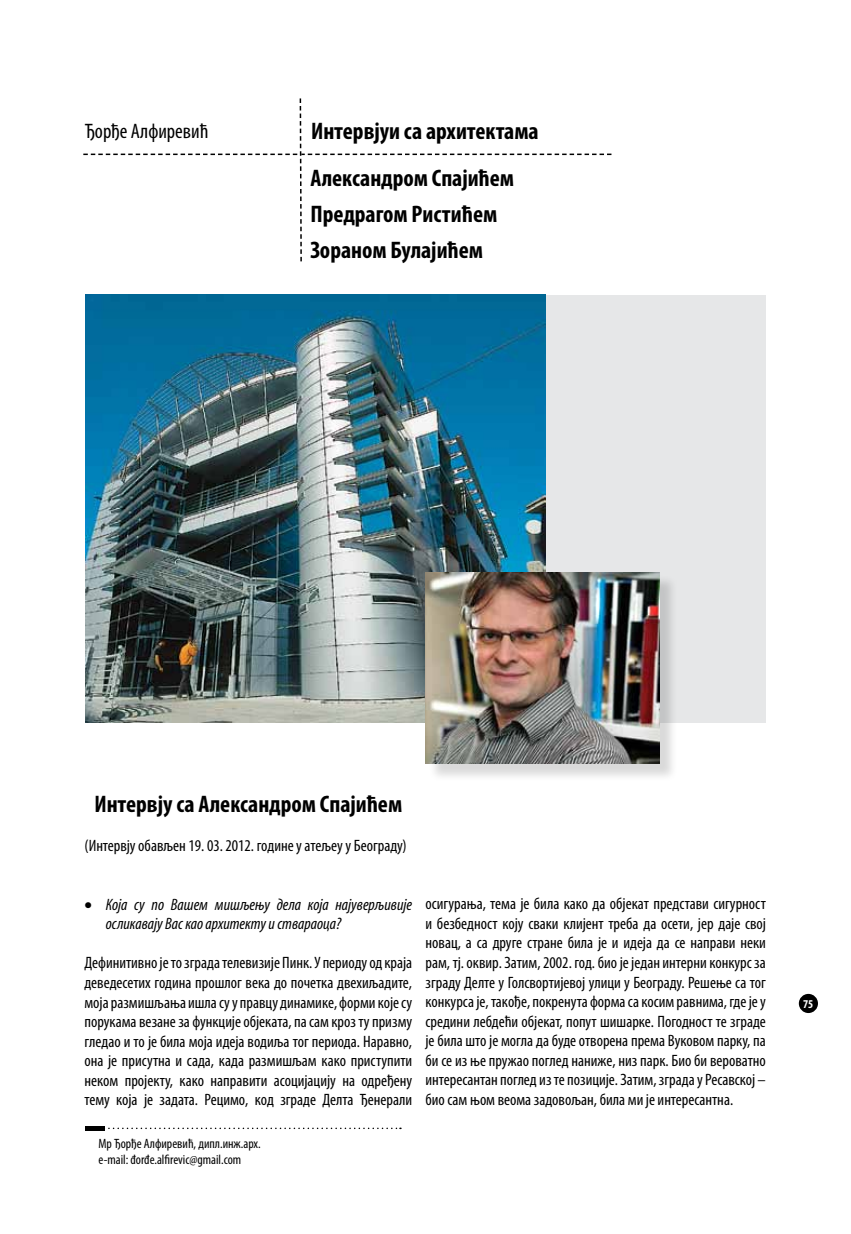
<style>
.page{position:relative;width:851px;height:1234px;background:#fff}
.page>*{position:absolute;margin:0;border:0;box-sizing:border-box;transform-origin:0 0}
.t1{font:700 condensed 24px/46.8px "Myriad Pro";color:#000}
.t2{font:condensed 21px "Myriad Pro";color:#000}
.t3{font:condensed 16.5px/19.5px "Myriad Pro";color:#000;text-align:justify}
.t4{font:italic condensed 16.5px/19.5px "Myriad Pro";color:#000}
.t5{font:condensed 13.5px/16.2px "Myriad Pro";color:#000}
.t6{font:700 condensed 12px "Myriad Pro";color:#fff}
</style>
<div class="page">
<div style="left:798px;top:993px;width:19px;height:19px;background:#000;border-radius:50%"></div>
<div style="left:86px;top:295px;width:679px;height:427px;background:#e6e7e8"></div>
<svg style="left:83px;top:98px;width:528px;height:164px"></svg>
<svg style="left:108px;top:1127px;width:293px;height:1px"></svg>
<div style="left:86px;top:1125px;width:19px;height:5px;background:#000"></div>
<img style="left:86px;top:295px;width:459px;height:427px">
<div style="left:427px;top:574px;width:250px;height:208px;background:#000;opacity:.15"></div>
<img style="left:425px;top:572px;width:234px;height:191px">
<p class="t2" style="left:85px;top:119px;width:125px">Ђорђе Алфиревић</p>
<h1 class="t1" style="left:310px;top:107px;width:230px">Интервјуи са архитектама<br>Александром Спајићем</h1>
<h1 class="t1" style="left:310px;top:195px;width:188px;line-height:36px">Предрагом Ристићем<br>Зораном Булајићем</h1>
<h1 class="t1" style="left:94px;top:780px;width:309px">Интервју са Александром Спајићем</h1>
<p class="t3" style="left:84px;top:835px;width:323px">(Интервју обављен 19. 03. 2012. године у атељеу у Београду)</p>
<p class="t4" style="left:106px;top:894px;width:308px;text-indent:-21px">• Која су по Вашем мишљењу дела која најуверљивије осликавају Вас као архитекту и ствараоца?</p>
<p class="t3" style="left:84px;top:952px;width:329px">Дефинитивно је то зграда телевизије Пинк. У периоду од краја деведесетих година прошлог века до почетка двехиљадите, моја размишљања ишла су у правцу динамике, форми које су порукама везане за функције објеката, пa сам кроз ту призму гледао и то је била моја идеја водиља тог периода. Наравно, она је присутна и сада, када размишљам како приступити неком пројекту, како направити асоцијацију на одређену тему која је задата. Рецимо, код зграде Делта Ђенерали</p>
<p class="t5" style="left:98px;top:1134px;width:164px">Мр Ђорђе Алфиревић, дипл.инж.арх. e-mail: đorđe.alfirevic@gmail.com</p>
<p class="t3" style="left:425px;top:893px;width:342px">осигурања, тема је била како да објекат представи сигурност и безбедност коју сваки клијент треба да осети, јер даје свој новац, а са друге стране била је и идеја да се направи неки рам, тј. оквир. Затим, 2002. год. био је један интерни конкурс за зграду Делте у Голсвортијевој улици у Београду. Решење са тог конкурса је, такође, покренута форма са косим равнима, где је у средини лебдећи објекат, попут шишарке. Погодност те зграде је била што је могла да буде отворена према Вуковом парку, па би се из ње пружао поглед наниже, низ парк. Био би вероватно интересантан поглед из те позиције. Затим, зграда у Ресавској – био сам њом веома задовољан, била ми је интересантна.</p>
<p class="t6" style="left:803px;top:996px;width:12px">75</p>
</div>
